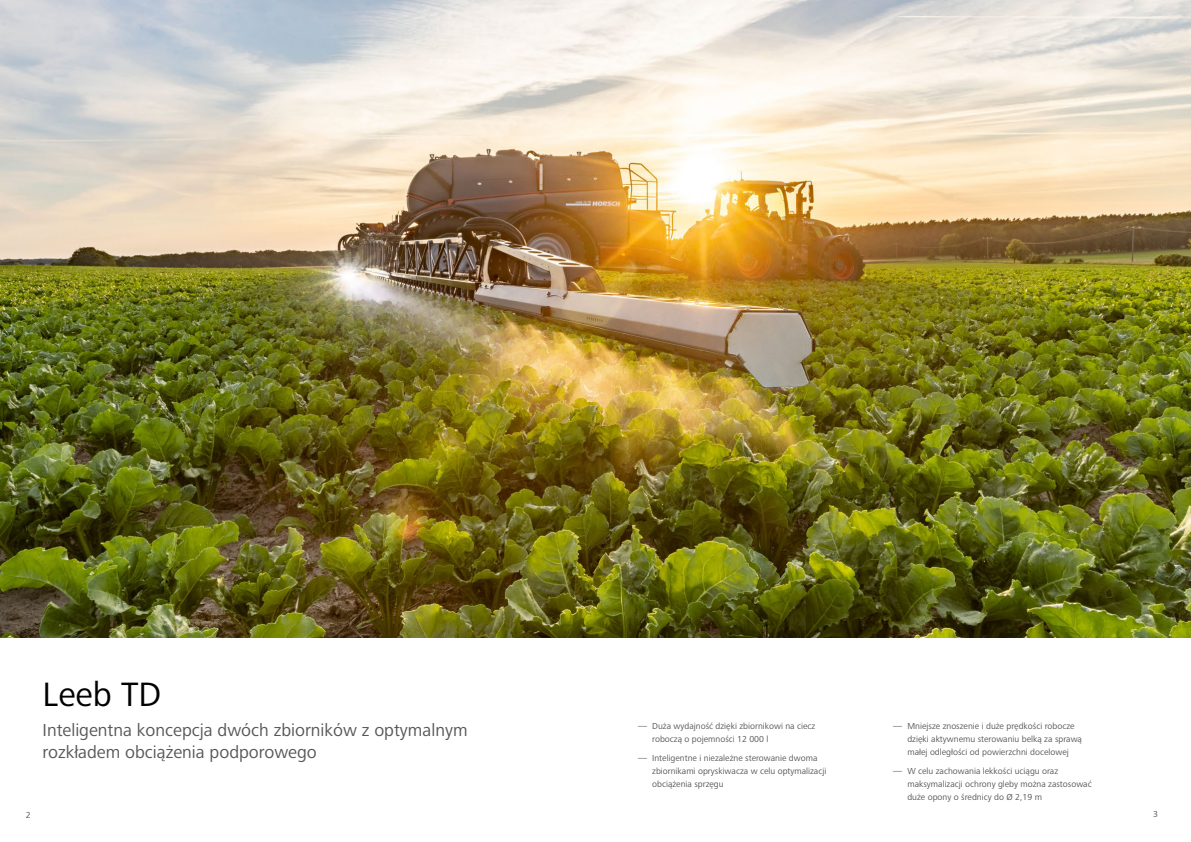
<style>
.page{position:relative;width:1191px;height:842px;background:#fff}
.page>*{position:absolute;margin:0;border:0;box-sizing:border-box;transform-origin:0 0}
.A_HEAD{font:35px "Frutiger Next LTW1 G";color:#000}
.t1{font:18px/22px "Frutiger Next LTW1 G";color:#575756}
.t2{font:9px/13px "Frutiger Next LTW1 G";color:#575756}
</style>
<div class="page">
<img style="left:0;top:0;width:1191px;height:638px">
<p class="A_HEAD" style="left:43px;top:674px;width:120px">Leeb TD</p>
<p class="t1" style="left:43px;top:719px;width:426px">Inteligentna koncepcja dwóch zbiorników z optymalnym rozkładem obciążenia podporowego</p>
<p class="t2" style="left:652px;top:720px;width:165px;text-indent:-14px">― Duża wydajność dzięki zbiornikowi na ciecz roboczą o pojemności 12 000 l</p>
<p class="t2" style="left:652px;top:752px;width:176px;text-indent:-14px">― Inteligentne i niezależne sterowanie dwoma zbiornikami opryskiwacza w celu optymalizacji obciążenia sprzęgu</p>
<p class="t2" style="left:907px;top:720px;width:176px;text-indent:-14px">― Mniejsze znoszenie i duże prędkości robocze dzięki aktywnemu sterowaniu belką za sprawą małej odległości od powierzchni docelowej</p>
<p class="t2" style="left:907px;top:765px;width:186px;text-indent:-14px">― W celu zachowania lekkości uciągu oraz maksymalizacji ochrony gleby można zastosować duże opony o średnicy do Ø 2,19 m</p>
<p class="t2" style="left:26px;top:809px;width:6px">2</p>
<p class="t2" style="left:1153px;top:808px;width:6px">3</p>
</div>
